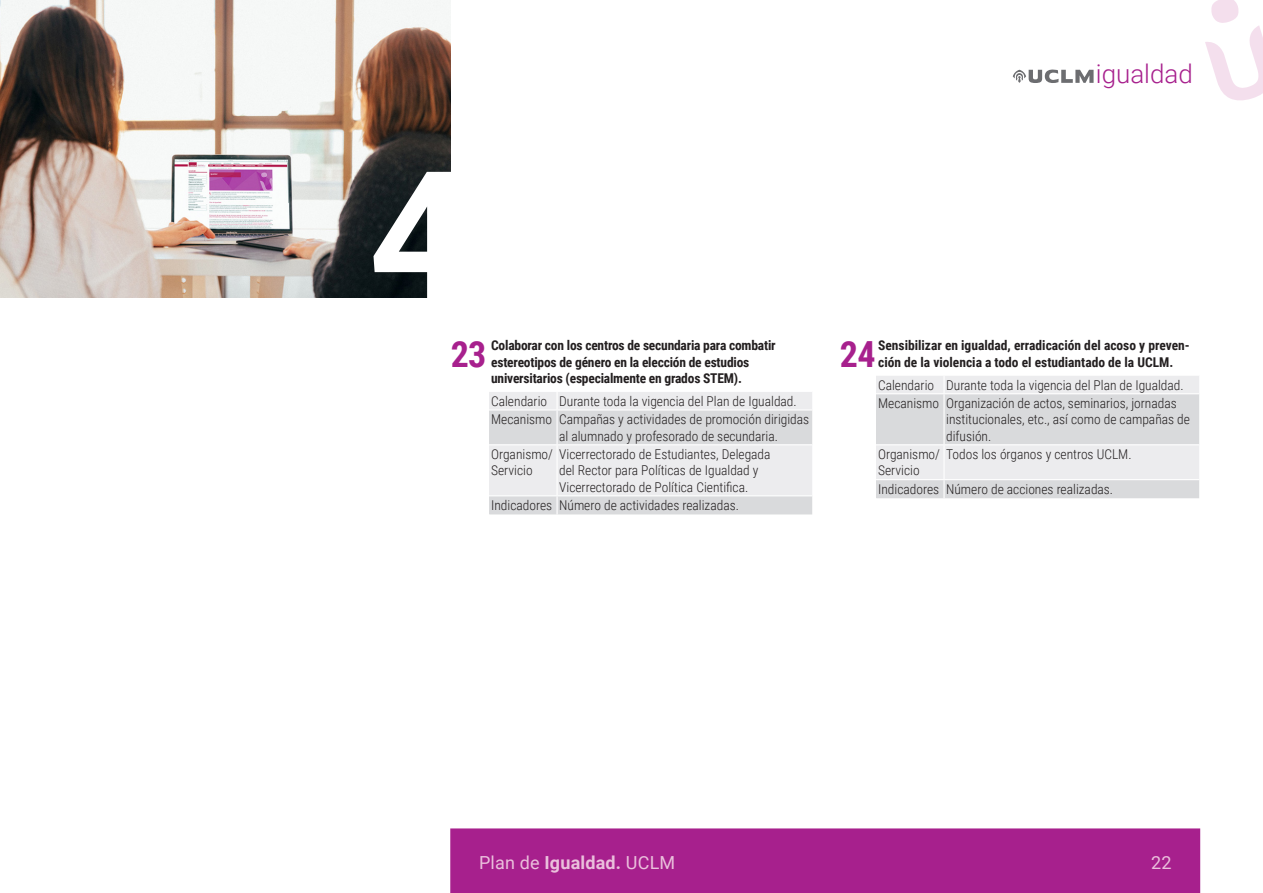
<style>
.page{position:relative;width:1263px;height:893px;background:#fff}
.page>*{position:absolute;margin:0;border:0;box-sizing:border-box;transform-origin:0 0}
.Tabla_nº{font:700 36px "Roboto Condensed";color:#a7208d}
.t1{font:300 25.95px "Roboto";color:#a7208d}
.t2{font:18px "Roboto";letter-spacing:.01em;color:#eac0dc}
.Tabla_2{font:300 13.5px/16.2px "Roboto Condensed";color:#231f20}
.Tabla_1{font:700 13.5px/16.2px "Roboto Condensed";letter-spacing:-.015em;color:#231f20}
.s1{font-weight:700}
</style>
<div class="page">
<svg style="left:1205px;top:0;width:58px;height:101px"></svg>
<svg style="left:1013px;top:70px;width:80px;height:13px"></svg>
<div style="left:450px;top:828px;width:750px;height:65px;background:#a7208d;border:2px solid #a7208d"></div>
<svg style="left:489px;top:392px;width:323px;height:123px;background:#e4e4e6"></svg>
<hr style="left:489px;top:409px;width:68px;height:2px;background:#fff">
<hr style="left:557px;top:409px;width:255px;height:2px;background:#fff">
<hr style="left:489px;top:444px;width:68px;height:1px;background:#fff">
<hr style="left:557px;top:444px;width:255px;height:1px;background:#fff">
<hr style="left:489px;top:495px;width:68px;height:1px;background:#fff">
<hr style="left:557px;top:495px;width:255px;height:1px;background:#fff">
<svg style="left:876px;top:376px;width:323px;height:123px;background:#e1e2e4"></svg>
<hr style="left:876px;top:393px;width:68px;height:1px;background:#fff">
<hr style="left:944px;top:393px;width:255px;height:1px;background:#fff">
<hr style="left:876px;top:444px;width:68px;height:1px;background:#fff">
<hr style="left:944px;top:444px;width:255px;height:1px;background:#fff">
<hr style="left:876px;top:479px;width:68px;height:1px;background:#fff">
<hr style="left:944px;top:479px;width:255px;height:1px;background:#fff">
<img style="left:0;top:0;width:450px;height:298px">
<svg style="left:373px;top:172px;width:77px;height:126px"></svg>
<h2 class="t1" style="left:1096px;top:56px;width:98px">igualdad</h2>
<p class="Tabla_nº" style="left:451px;top:329px;width:37px">23</p>
<p class="Tabla_1" style="left:491px;top:337px;width:286px">Colaborar con los centros de secundaria para combatir estereotipos de género en la elección de estudios universitarios (especialmente en grados STEM).</p>
<p class="Tabla_2" style="left:491px;top:392px;width:57px">Calendario</p>
<p class="Tabla_2" style="left:559px;top:392px;width:239px">Durante toda la vigencia del Plan de Igualdad.</p>
<p class="Tabla_2" style="left:491px;top:411px;width:63px">Mecanismo</p>
<p class="Tabla_2" style="left:559px;top:411px;width:252px">Campañas y actividades de promoción dirigidas al alumnado y profesorado de secundaria.</p>
<p class="Tabla_2" style="left:491px;top:446px;width:63px">Organismo/<br>Servicio</p>
<p class="Tabla_2" style="left:559px;top:446px;width:213px">Vicerrectorado de Estudiantes, Delegada del Rector para Políticas de Igualdad y<br>Vicerrectorado de Política Cientifica.</p>
<p class="Tabla_2" style="left:491px;top:497px;width:63px">Indicadores</p>
<p class="Tabla_2" style="left:559px;top:497px;width:181px">Número de actividades realizadas.</p>
<p class="Tabla_nº" style="left:840px;top:329px;width:37px">24</p>
<p class="Tabla_1" style="left:878px;top:337px;width:313px">Sensibilizar en igualdad, erradicación del acoso y preven&shy;ción de la violencia a todo el estudiantado de la UCLM.</p>
<p class="Tabla_2" style="left:878px;top:376px;width:57px">Calendario</p>
<p class="Tabla_2" style="left:946px;top:376px;width:239px">Durante toda la vigencia del Plan de Igualdad.</p>
<p class="Tabla_2" style="left:878px;top:395px;width:63px">Mecanismo</p>
<p class="Tabla_2" style="left:946px;top:395px;width:245px">Organización de actos, seminarios, jornadas institucionales, etc., así como de campañas de difusión.</p>
<p class="Tabla_2" style="left:878px;top:446px;width:63px">Organismo/<br>Servicio</p>
<p class="Tabla_2" style="left:946px;top:446px;width:187px">Todos los órganos y centros UCLM.</p>
<p class="Tabla_2" style="left:878px;top:481px;width:63px">Indicadores</p>
<p class="Tabla_2" style="left:946px;top:481px;width:169px">Número de acciones realizadas.</p>
<h3 class="t2" style="left:479px;top:850px;width:198px">Plan de <span class="s1">Igualdad.</span> UCLM</h3>
<h3 class="t2" style="left:1151px;top:850px;width:22px">22</h3>
</div>
